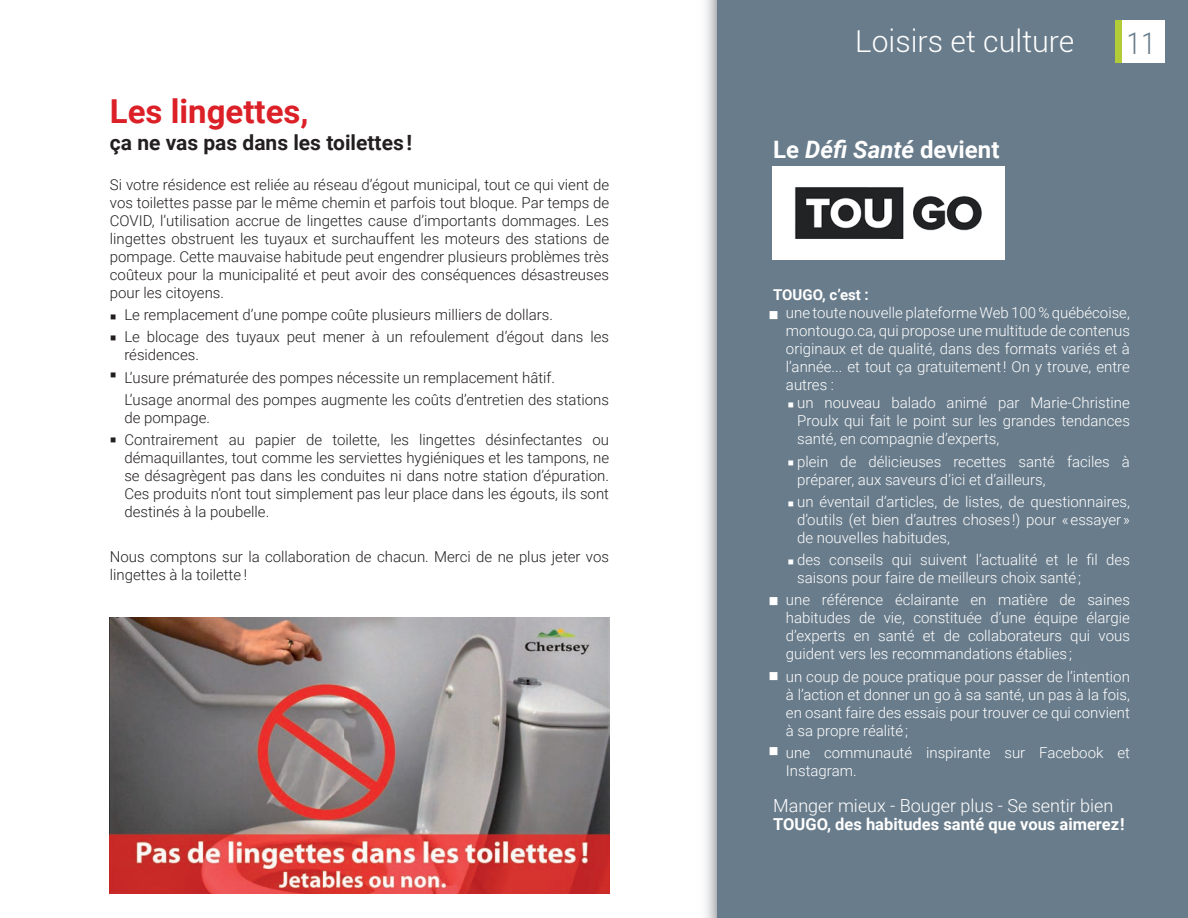
<style>
.page{position:relative;width:1188px;height:918px;background:#fff}
.page>*{position:absolute;margin:0;border:0;box-sizing:border-box;transform-origin:0 0}
.t1{font:700 33px "Roboto";color:#dc2027}
.t2{font:300 30.15px "Roboto";color:#fff}
.t3{font:300 30px "Roboto Condensed";color:#697d8c}
.t4{font:27px "Wingdings";color:#fff}
.t5{font:700 24px "Roboto";color:#fff}
.t6{font:700 21px "Roboto";color:#231f20}
.t7{font:300 18px "Roboto";color:#fff}
.t8{font:700 16.5px "Roboto";color:#fff}
.t9{font:16.5px "Wingdings";color:#fff}
.t10{font:16.5px "Wingdings";color:#231f20}
.t11{font:300 15px/18px "Roboto";color:#231f20;text-align:justify}
.t12{font:300 15px/18px "Roboto";color:#fff;text-align:justify}
.t13{font:700 15px "Roboto";color:#fff}
.s1{font-style:italic}
</style>
<div class="page">
<img style="left:705px;top:0;width:13px;height:918px">
<div style="left:718px;top:0;width:470px;height:918px;background:#697c8b"></div>
<div style="left:1116px;top:21px;width:6px;height:42px;background:#b1cc37"></div>
<div style="left:1122px;top:21px;width:43px;height:42px;background:#fff"></div>
<img style="left:772px;top:166px;width:233px;height:93px">
<img style="left:110px;top:617px;width:499px;height:276px">
<h1 class="t1" style="left:110px;top:88px;width:200px">Les lingettes,</h1>
<h3 class="t6" style="left:110px;top:127px;width:304px">ça ne vas pas dans les toilettes!</h3>
<p class="t11" style="left:110px;top:175px;width:501px">Si votre résidence est reliée au réseau d’égout municipal, tout ce qui vient de vos toilettes passe par le même chemin et parfois tout bloque. Par temps de COVID, l’utilisation accrue de lingettes cause d’importants dommages. Les lingettes obstruent les tuyaux et surchauffent les moteurs des stations de pompage. Cette mauvaise habitude peut engendrer plusieurs problèmes très coûteux pour la municipalité et peut avoir des conséquences désastreuses pour les citoyens.</p>
<p class="t11" style="left:124px;top:305px;width:430px">Le remplacement d’une pompe coûte plusieurs milliers de dollars.</p>
<p class="t11" style="left:124px;top:345px;width:76px">résidences.</p>
<p class="t11" style="left:124px;top:390px;width:486px">L’usage anormal des pompes augmente les coûts d’entretien des stations de pompage.</p>
<p class="t11" style="left:124px;top:448px;width:486px">démaquillantes, tout comme les serviettes hygiéniques et les tampons, ne se désagrègent pas dans les conduites ni dans notre station d’épuration.<br>Ces produits n’ont tout simplement pas leur place dans les égouts, ils sont destinés à la poubelle.</p>
<p class="t11" style="left:110px;top:547px;width:501px">Nous comptons sur la collaboration de chacun. Merci de ne plus jeter vos lingettes à la toilette !</p>
<p class="t10" style="left:110px;top:308px;width:9px">▪</p>
<p class="t11" style="left:110px;top:327px;width:501px">▪ Le blocage des tuyaux peut mener à un refoulement d’égout dans les</p>
<p class="t11" style="left:110px;top:368px;width:447px">▪ L’usure prématurée des pompes nécessite un remplacement hâtif.</p>
<p class="t11" style="left:110px;top:430px;width:501px">▪ Contrairement au papier de toilette, les lingettes désinfectantes ou</p>
<h2 class="t2" style="left:855px;top:20px;width:221px">Loisirs et culture</h2>
<h3 class="t3" style="left:1126px;top:23px;width:31px">11</h3>
<h3 class="t5" style="left:773px;top:133px;width:228px">Le <span class="s1">Défi Santé</span> devient</h3>
<p class="t13" style="left:773px;top:285px;width:97px">TOUGO, c’est :</p>
<p class="t12" style="left:786px;top:304px;width:345px">une toute nouvelle plateforme Web 100 % québécoise, montougo.ca, qui propose une multitude de contenus originaux et de qualité, dans des formats variés et à l’année... et tout ça gratuitement ! On y trouve, entre autres :</p>
<p class="t12" style="left:797px;top:394px;width:334px">un nouveau balado animé par Marie-Christine Proulx qui fait le point sur les grandes tendances santé, en compagnie d’experts,</p>
<p class="t12" style="left:797px;top:452px;width:334px">plein de délicieuses recettes santé faciles à préparer, aux saveurs d’ici et d’ailleurs,</p>
<p class="t12" style="left:797px;top:492px;width:334px">un éventail d’articles, de listes, de questionnaires, d’outils (et bien d’autres choses !) pour « essayer » de nouvelles habitudes,</p>
<p class="t12" style="left:797px;top:550px;width:334px">des conseils qui suivent l’actualité et le fil des saisons pour faire de meilleurs choix santé ;</p>
<p class="t12" style="left:786px;top:590px;width:345px">une référence éclairante en matière de saines habitudes de vie, constituée d’une équipe élargie d’experts en santé et de collaborateurs qui vous guident vers les recommandations établies ;</p>
<p class="t12" style="left:786px;top:667px;width:345px">un coup de pouce pratique pour passer de l’intention à l’action et donner un go à sa santé, un pas à la fois, en osant faire des essais pour trouver ce qui convient à sa propre réalité ;</p>
<p class="t12" style="left:786px;top:743px;width:345px">une communauté inspirante sur Facebook et<br>Instagram.</p>
<p class="t7" style="left:773px;top:793px;width:342px">Manger mieux - Bouger plus - Se sentir bien</p>
<p class="t8" style="left:773px;top:812px;width:353px">TOUGO, des habitudes santé que vous aimerez!</p>
<h3 class="t4" style="left:767px;top:300px;width:14px">▪</h3>
<p class="t9" style="left:787px;top:396px;width:9px">▪</p>
<p class="t9" style="left:787px;top:454px;width:9px">▪</p>
<p class="t9" style="left:787px;top:495px;width:9px">▪</p>
<p class="t9" style="left:787px;top:553px;width:9px">▪</p>
<h3 class="t4" style="left:767px;top:587px;width:14px">▪</h3>
<h3 class="t4" style="left:767px;top:662px;width:14px">▪</h3>
<h3 class="t4" style="left:767px;top:737px;width:14px">▪</h3>
</div>
